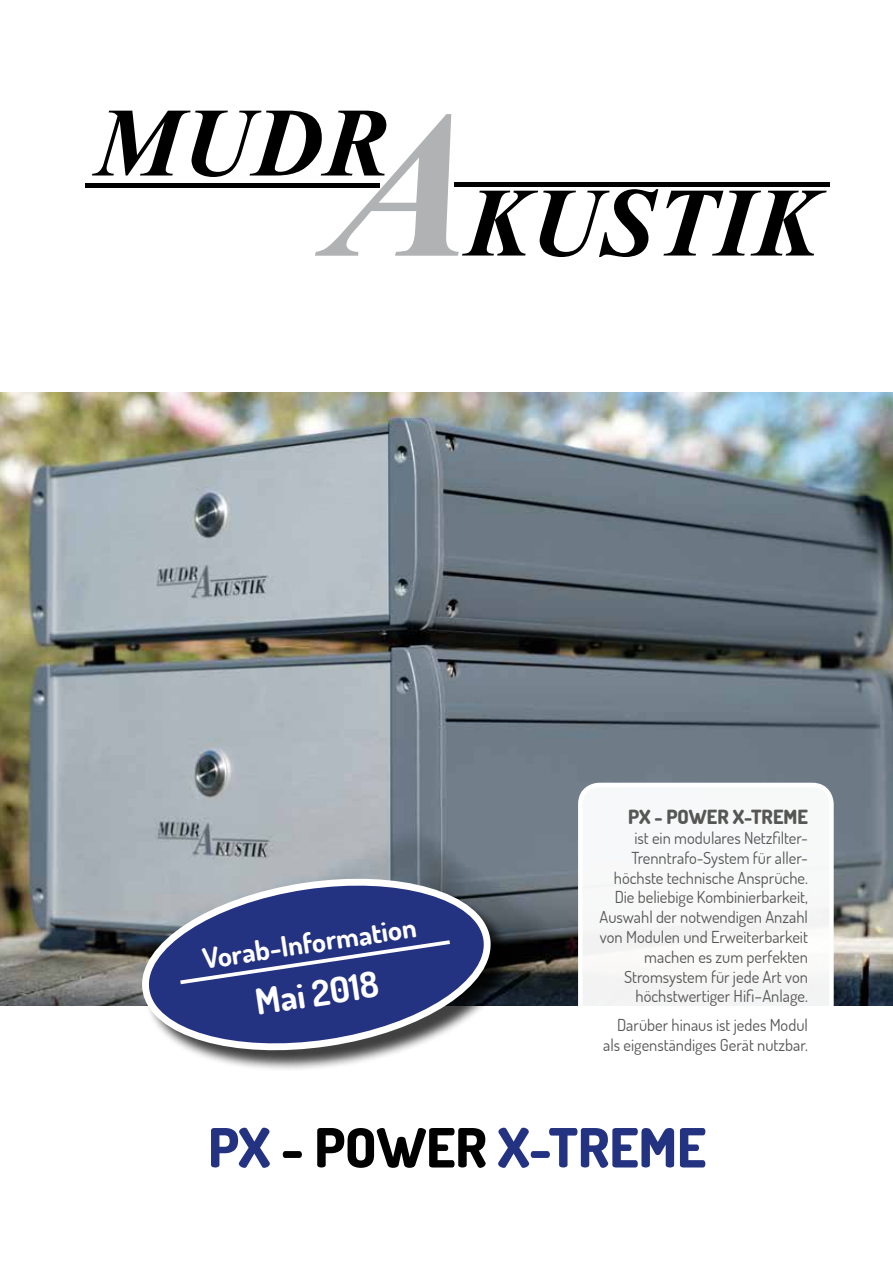
<style>
.page{position:relative;width:893px;height:1263px;background:#fff}
.page>*{position:absolute;margin:0;border:0;box-sizing:border-box;transform-origin:0 0}
.t1{font:italic 700 97.95px "Times New Roman";color:#000}
.t2{font:800 54px "Dosis";color:#243282}
.t3{font:700 35.7px "Dosis";color:#fff}
.t4{font:700 28.2px "Dosis";color:#fff}
.t5{font:800 19.5px "Dosis";color:#565655}
.t6{font:16.5px/19.8px "Dosis";color:#565655;text-align:right}
.s1{font-size:209.1px;color:#b1b2b3}
.s2{color:#000}
</style>
<div class="page">
<hr style="left:85px;top:183px;width:294px;height:4px;background:#000">
<hr style="left:454px;top:182px;width:375px;height:4px;background:#000">
<img style="left:0;top:392px;width:893px;height:614px">
<div style="left:580px;top:785px;width:251px;height:295px;background:#f7f8f9;border-radius:19px"></div>
<div style="left:578px;top:783px;width:256px;height:300px;border:4px solid #fff;border-radius:19px"></div>
<div style="left:144px;top:881px;width:368px;height:191px;background:#000;opacity:.75"></div>
<svg style="left:139px;top:872px;width:354px;height:185px"></svg>
<h1 class="t1" style="left:95px;top:154px;width:725px">MUDR<span class="s1">A</span>KUSTIK</h1>
<h3 class="t4" style="left:200px;top:941px;width:217px;rotate:-9deg">Vorab-Information</h3>
<h3 class="t3" style="left:252px;top:980px;width:126px;rotate:-9deg">Mai 2018</h3>
<p class="t5" style="left:628px;top:804px;width:181px">PX - POWER X-TREME</p>
<p class="t6" style="left:600px;top:828px;width:210px">ist ein modulares Netzfilter-<br>Trenntrafo-System für aller&shy;höchste technische Ansprüche.<br>Die beliebige Kombinierbarkeit,<br>Auswahl der notwendigen Anzahl von Modulen und Erweiterbarkeit machen es zum perfekten<br>Stromsystem für jede Art von höchstwertiger Hifi–Anlage.</p>
<p class="t6" style="left:603px;top:1014px;width:206px">Darüber hinaus ist jedes Modul als eigenständiges Gerät nutzbar.</p>
<h2 class="t2" style="left:208px;top:1113px;width:499px">PX <span class="s2">- POWER</span> X-TREME</h2>
</div>
